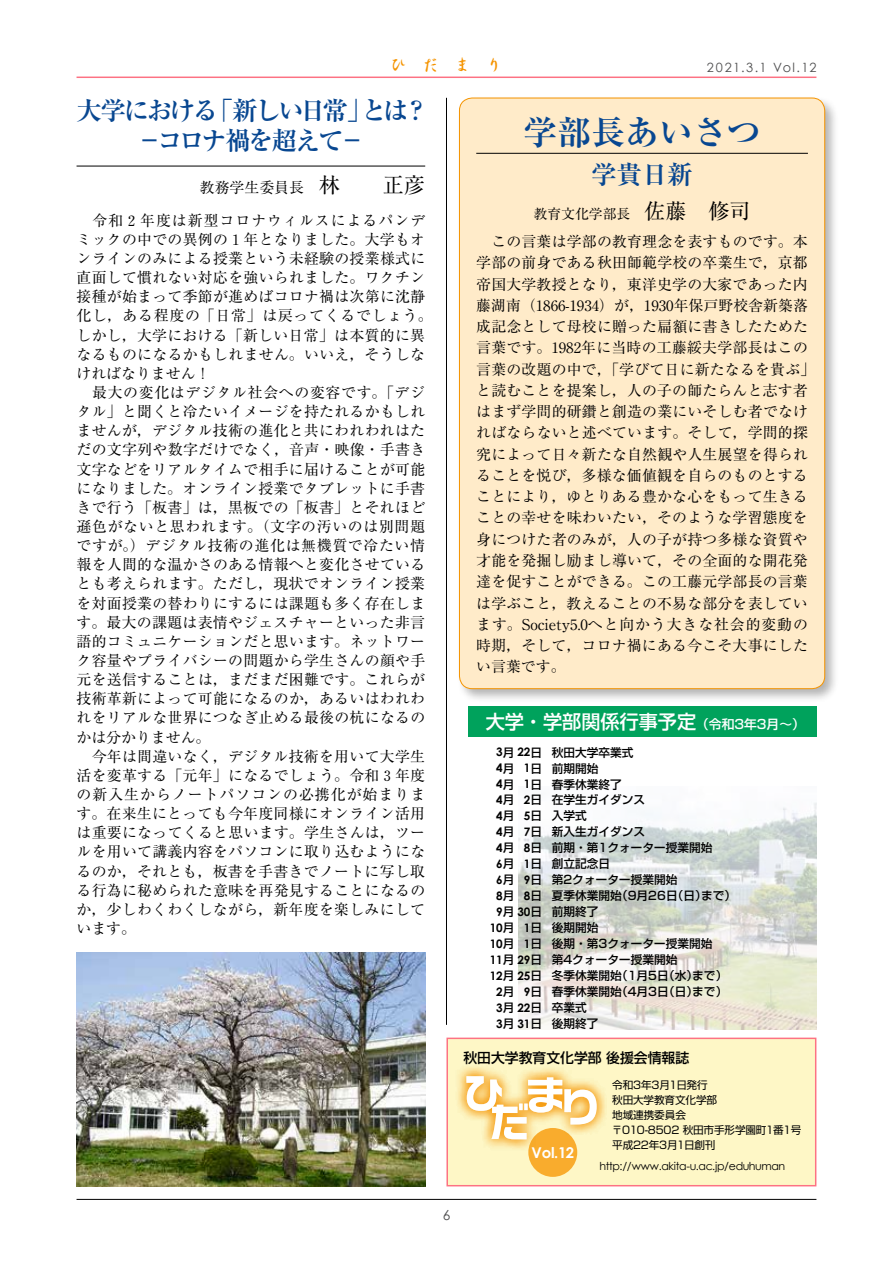
<style>
.page{position:relative;width:893px;height:1263px;background:#fff}
.page>*{position:absolute;margin:0;border:0;box-sizing:border-box;transform-origin:0 0}
.t1{font:700 34.05px "Ryumin";color:#084791}
.t2{font:700 25.5px/29.7px "Ryumin";letter-spacing:-.095em;color:#084791;text-align:center}
.t3{font:500 19.2px "Shin Go";color:#fff}
.t4{font:19.2px "DFSN Gyo Sho W5 MP RKSJ H";color:#f59400}
.t5{font:14.85px/19.2px "Ryumin";letter-spacing:.02em;color:#000}
.t6{font:14.85px "Ryumin";color:#000}
.t7{font:700 14.85px "Century Gothic";color:#fff}
.t8{font:500 13.8px "Shin Go";color:#000}
.t9{font:13.8px "Ryumin";color:#000}
.t10{font:13.8px "Century Gothic";color:#4e4e4f}
.t11{font:12.75px "Century Gothic";letter-spacing:.115em;color:#4e4e4f}
.t12{font:500 11.7px "Shin Go";color:#000}
.t13{font:10.95px "Century Gothic";letter-spacing:-.035em;color:#000}
.t14{font:10.65px/14.9px "Shin Go";letter-spacing:-.02em;color:#000}
.s1{font-size:21.3px}
.s2{font-size:12.75px}
.s3{font-family:"Century Gothic";font-weight:700}
</style>
<div class="page">
<hr style="left:77px;top:77px;width:739px;height:1px;background:#fd7283">
<hr style="left:77px;top:1199px;width:739px;height:1px;background:#000">
<img style="left:519px;top:803px;width:297px;height:226px">
<div style="left:446px;top:1037px;width:370px;height:149px;background:#fef7c6;border:1px solid #fd7283"></div>
<div style="left:528px;top:1128px;width:49px;height:49px;background:#f9ac2d;border-radius:50%"></div>
<hr style="left:446px;top:98px;width:1px;height:927px;background:#000">
<hr style="left:77px;top:166px;width:348px;height:1px;background:#000">
<div style="left:468px;top:706px;width:348px;height:31px;background:#00a25c"></div>
<svg style="left:458px;top:1067px;width:148px;height:84px"></svg>
<svg style="left:466px;top:1076px;width:131px;height:63px"></svg>
<div style="left:457px;top:95px;width:383px;height:608px;background:#000;opacity:.3"></div>
<div style="left:459px;top:98px;width:366px;height:591px;background:#ffebc9;border-radius:13px"></div>
<hr style="left:476px;top:153px;width:332px;height:1px;background:#000">
<img style="left:77px;top:952px;width:348px;height:234px">
<p class="t4" style="left:389px;top:56px;width:117px">ひ だ ま り</p>
<p class="t11" style="left:707px;top:59px;width:111px">2021.3.1 Vol.12</p>
<h2 class="t2" style="left:76px;top:95px;width:354px">大学における「新しい日常」とは？−コロナ禍を超えて−</h2>
<p class="t6" style="left:200px;top:179px;width:227px">教務学生委員長　<span class="s1">林　　正彦</span></p>
<p class="t5" style="left:77px;top:210px;width:358px">　令和２年度は新型コロナウィルスによるパンデミックの中での異例の１年となりました。大学もオンラインのみによる授業という未経験の授業様式に直面して慣れない対応を強いられました。ワクチン接種が始まって季節が進めばコロナ禍は次第に沈静化し，ある程度の「日常」は戻ってくるでしょう。しかし，大学における「新しい日常」は本質的に異なるものになるかもしれません。いいえ，そうしなければなりません！<br>　最大の変化はデジタル社会への変容です。「デジタル」と聞くと冷たいイメージを持たれるかもしれませんが，デジタル技術の進化と共にわれわれはただの文字列や数字だけでなく，音声・映像・手書き文字などをリアルタイムで相手に届けることが可能になりました。オンライン授業でタブレットに手書きで行う「板書」は，黒板での「板書」とそれほど遜色がないと思われます。（文字の汚いのは別問題ですが。）デジタル技術の進化は無機質で冷たい情報を人間的な温かさのある情報へと変化させているとも考えられます。ただし，現状でオンライン授業を対面授業の替わりにするには課題も多く存在します。最大の課題は表情やジェスチャーといった非言語的コミュニケーションだと思います。ネットワーク容量やプライバシーの問題から学生さんの顔や手元を送信することは，まだまだ困難です。これらが技術革新によって可能になるのか，あるいはわれわれをリアルな世界につなぎ止める最後の杭になるのかは分かりません。<br>　今年は間違いなく，デジタル技術を用いて大学生活を変革する「元年」になるでしょう。令和３年度の新入生からノートパソコンの必携化が始まります。在来生にとっても今年度同様にオンライン活用は重要になってくると思います。学生さんは，ツールを用いて講義内容をパソコンに取り込むようになるのか，それとも，板書を手書きでノートに写し取る行為に秘められた意味を再発見することになるのか，少しわくわくしながら，新年度を楽しみにしています。</p>
<h1 class="t1" style="left:523px;top:111px;width:240px">学部長あいさつ</h1>
<h2 class="t2" style="left:591px;top:159px;width:104px">学貴日新</h2>
<p class="t9" style="left:534px;top:205px;width:218px">教育文化学部長　<span class="s1">佐藤　修司</span></p>
<p class="t5" style="left:476px;top:231px;width:341px;line-height:21.3px">　この言葉は学部の教育理念を表すものです。本学部の前身である秋田師範学校の卒業生で，京都帝国大学教授となり，東洋史学の大家であった内藤湖南（1866-1934）が，1930年保戸野校舎新築落成記念として母校に贈った扁額に書きしたためた言葉です。1982年に当時の工藤綏夫学部長はこの言葉の改題の中で，「学びて日に新たなるを貴ぶ」と読むことを提案し，人の子の師たらんと志す者はまず学問的研鑽と創造の業にいそしむ者でなければならないと述べています。そして，学問的探究によって日々新たな自然観や人生展望を得られることを悦び，多様な価値観を自らのものとすることにより，ゆとりある豊かな心をもって生きることの幸せを味わいたい，そのような学習態度を身につけた者のみが，人の子が持つ多様な資質や才能を発掘し励まし導いて，その全面的な開花発達を促すことができる。この工藤元学部長の言葉は学ぶこと，教えることの不易な部分を表しています。Society5.0へと向かう大きな社会的変動の時期，そして，コロナ禍にある今こそ大事にしたい言葉です。</p>
<p class="t3" style="left:486px;top:709px;width:321px">大学・学部関係行事予定<span class="s2">（令和3年3月～）</span></p>
<p class="t12" style="left:496px;top:744px;width:139px"><span class="s3">3</span>月 <span class="s3">22</span>日 秋田大学卒業式</p>
<p class="t12" style="left:496px;top:760px;width:104px"><span class="s3">4</span>月 <span class="s3">1</span>日 前期開始</p>
<p class="t12" style="left:496px;top:776px;width:127px"><span class="s3">4</span>月 <span class="s3">1</span>日 春季休業終了</p>
<p class="t12" style="left:496px;top:792px;width:150px"><span class="s3">4</span>月 <span class="s3">2</span>日 在学生ガイダンス</p>
<p class="t12" style="left:496px;top:808px;width:92px"><span class="s3">4</span>月 <span class="s3">5</span>日 入学式</p>
<p class="t12" style="left:496px;top:824px;width:150px"><span class="s3">4</span>月 <span class="s3">7</span>日 新入生ガイダンス</p>
<p class="t12" style="left:496px;top:840px;width:218px"><span class="s3">4</span>月 <span class="s3">8</span>日 前期・第1クォーター授業開始</p>
<p class="t12" style="left:496px;top:856px;width:115px"><span class="s3">6</span>月 <span class="s3">1</span>日 創立記念日</p>
<p class="t12" style="left:496px;top:872px;width:183px"><span class="s3">6</span>月 <span class="s3">9</span>日 第2クォーター授業開始</p>
<p class="t12" style="left:496px;top:888px;width:241px"><span class="s3">8</span>月 <span class="s3">8</span>日 夏季休業開始（9月26日（日）まで）</p>
<p class="t12" style="left:496px;top:904px;width:104px"><span class="s3">9</span>月 <span class="s3">30</span>日 前期終了</p>
<p class="t12" style="left:490px;top:920px;width:110px"><span class="s3">10</span>月 <span class="s3">1</span>日 後期開始</p>
<p class="t12" style="left:490px;top:936px;width:224px"><span class="s3">10</span>月 <span class="s3">1</span>日 後期・第3クォーター授業開始</p>
<p class="t12" style="left:490px;top:952px;width:189px"><span class="s3">11</span>月 <span class="s3">29</span>日 第4クォーター授業開始</p>
<p class="t12" style="left:490px;top:968px;width:239px"><span class="s3">12</span>月 <span class="s3">25</span>日 冬季休業開始（1月5日（水）まで）</p>
<p class="t12" style="left:496px;top:984px;width:233px"><span class="s3">2</span>月 <span class="s3">9</span>日 春季休業開始（4月3日（日）まで）</p>
<p class="t12" style="left:496px;top:1000px;width:92px"><span class="s3">3</span>月 <span class="s3">22</span>日 卒業式</p>
<p class="t12" style="left:496px;top:1016px;width:104px"><span class="s3">3</span>月 <span class="s3">31</span>日 後期終了</p>
<p class="t8" style="left:463px;top:1048px;width:227px">秋田大学教育文化学部後援会情報誌</p>
<p class="t7" style="left:532px;top:1143px;width:44px">Vol.12</p>
<p class="t14" style="left:612px;top:1077px;width:191px">令和3年3月1日発行<br>秋田大学教育文化学部<br>地域連携委員会<br>〒010-8502 秋田市手形学園町1番1号平成22年3月1日創刊</p>
<p class="t13" style="left:599px;top:1160px;width:187px">http://www.akita-u.ac.jp/eduhuman</p>
<p class="t10" style="left:443px;top:1206px;width:9px">6</p>
</div>
